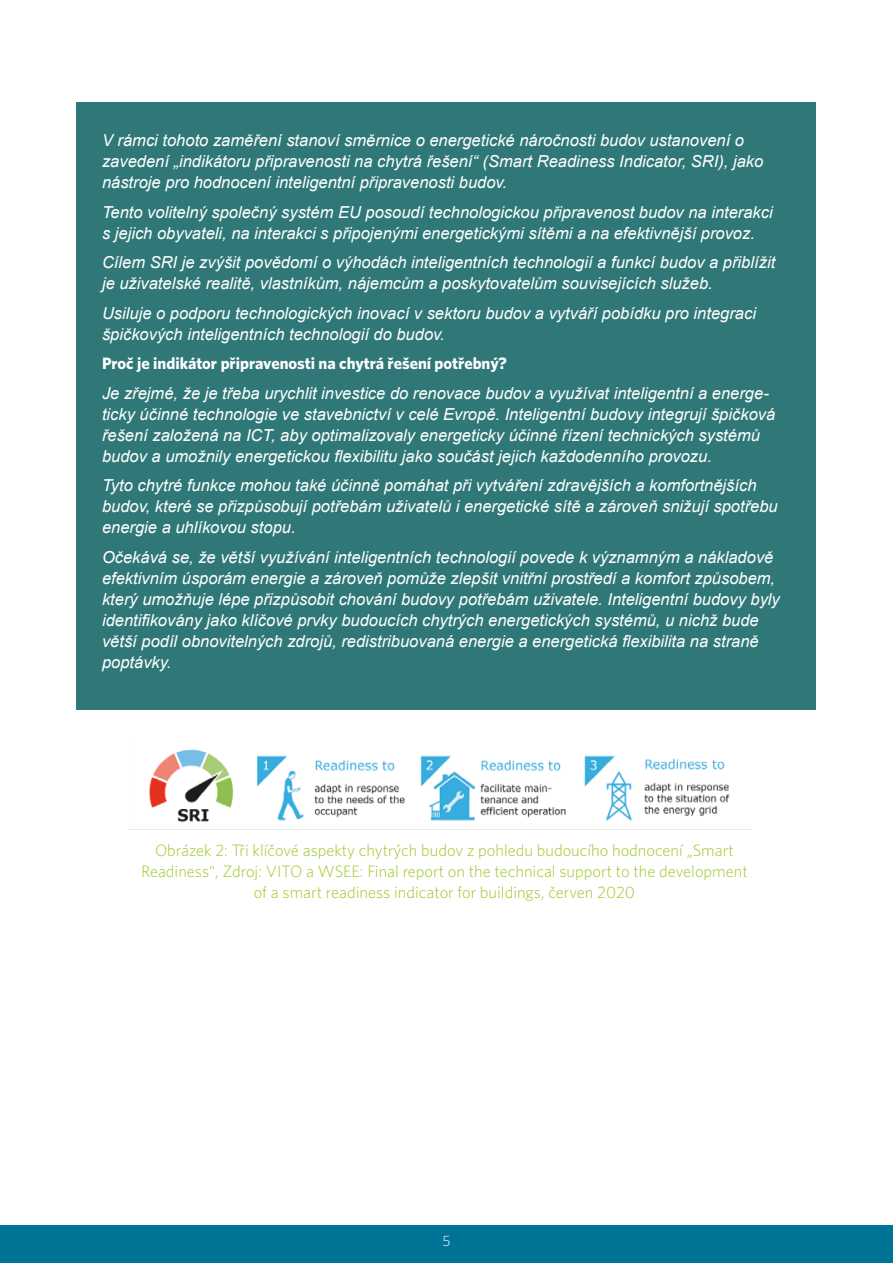
<style>
.page{position:relative;width:893px;height:1263px;background:#fff}
.page>*{position:absolute;margin:0;border:0;box-sizing:border-box;transform-origin:0 0}
.t1{font:italic 16.5px/21px "Arial";color:#fff}
.t2{font:300 16.5px/21px "Whitney";color:#9dc726;text-align:center}
.t3{font:700 16.5px "Whitney";color:#fff}
.t4{font:300 15px "Whitney";color:#fff}
</style>
<div class="page">
<div style="left:0;top:1225px;width:893px;height:38px;background:#007497"></div>
<div style="left:77px;top:102px;width:739px;height:607px;background:#307878"></div>
<img style="left:149px;top:749px;width:581px;height:74px">
<p class="t1" style="left:102px;top:130px;width:663px">V rámci tohoto zaměření stanoví směrnice o energetické náročnosti budov ustanovení o zavedení „indikátoru připravenosti na chytrá řešení“ (Smart Readiness Indicator, SRI), jako nástroje pro hodnocení inteligentní připravenosti budov.</p>
<p class="t1" style="left:102px;top:202px;width:672px">Tento volitelný společný systém EU posoudí technologickou připravenost budov na interakci s jejich obyvateli, na interakci s připojenými energetickými sítěmi a na efektivnější provoz.</p>
<p class="t1" style="left:102px;top:252px;width:675px">Cílem SRI je zvýšit povědomí o výhodách inteligentních technologií a funkcí budov a přiblížit je uživatelské realitě, vlastníkům, nájemcům a poskytovatelům souvisejících služeb.</p>
<p class="t1" style="left:102px;top:303px;width:655px">Usiluje o podporu technologických inovací v sektoru budov a vytváří pobídku pro integraci špičkových inteligentních technologií do budov.</p>
<p class="t3" style="left:102px;top:352px;width:406px">Proč je indikátor připravenosti na chytrá řešení potřebný?</p>
<p class="t1" style="left:102px;top:383px;width:675px">Je zřejmé, že je třeba urychlit investice do renovace budov a využívat inteligentní a energe&shy;ticky účinné technologie ve stavebnictví v celé Evropě. Inteligentní budovy integrují špičková řešení založená na ICT, aby optimalizovaly energeticky účinné řízení technických systémů budov a umožnily energetickou flexibilitu jako součást jejich každodenního provozu.</p>
<p class="t1" style="left:102px;top:475px;width:677px">Tyto chytré funkce mohou také účinně pomáhat při vytváření zdravějších a komfortnějších budov, které se přizpůsobují potřebám uživatelů i energetické sítě a zároveň snižují spotřebu energie a uhlíkovou stopu.</p>
<p class="t1" style="left:102px;top:547px;width:679px">Očekává se, že větší využívání inteligentních technologií povede k významným a nákladově efektivním úsporám energie a zároveň pomůže zlepšit vnitřní prostředí a komfort způsobem, který umožňuje lépe přizpůsobit chování budovy potřebám uživatele. Inteligentní budovy byly identifikovány jako klíčové prvky budoucích chytrých energetických systémů, u nichž bude větší podíl obnovitelných zdrojů, redistribuovaná energie a energetická flexibilita na straně poptávky.</p>
<p class="t2" style="left:141px;top:839px;width:608px">Obrázek 2: Tři klíčové aspekty chytrých budov z pohledu budoucího hodnocení „Smart<br>Readiness“, Zdroj: VITO a WSEE: Final report on the technical support to the development of a smart readiness indicator for buildings, červen 2020</p>
<p class="t4" style="left:442px;top:1231px;width:10px">5</p>
</div>
